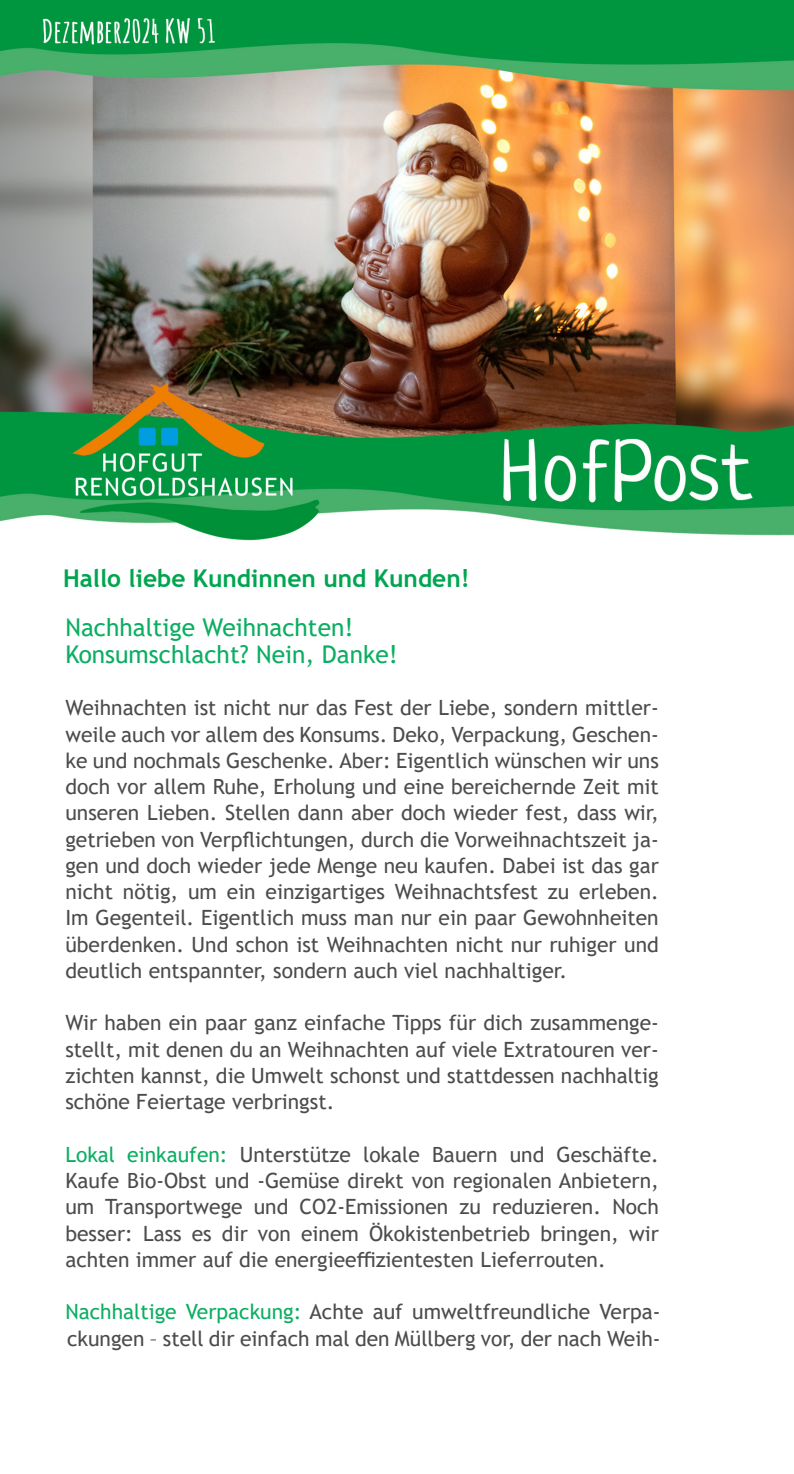
<style>
.page{position:relative;width:794px;height:1474px;background:#fff}
.page>*{position:absolute;margin:0;border:0;box-sizing:border-box;transform-origin:0 0}
.t1{font:24.5px "Trebuchet MS";color:#0bae62}
.t2{font:700 24.5px "Trebuchet MS";color:#00a54f}
.t3{font:21px/26.2px "Trebuchet MS";color:#4b4c4d;text-align:justify}
.s1{color:#0bae62}
</style>
<div class="page">
<img style="left:0;top:0;width:794px;height:541px">
<p class="t2" style="left:63px;top:563px;width:408px">Hallo liebe Kundinnen und Kunden!</p>
<p class="t1" style="left:65px;top:612px;width:289px">Nachhaltige Weihnachten!</p>
<p class="t1" style="left:65px;top:638px;width:334px">Konsumschlacht? Nein, Danke!</p>
<p class="t3" style="left:65px;top:694px;width:595px">Weihnachten ist nicht nur das Fest der Liebe, sondern mittler&shy;weile auch vor allem des Konsums. Deko, Verpackung, Geschen&shy;ke und nochmals Geschenke. Aber: Eigentlich wünschen wir uns doch vor allem Ruhe, Erholung und eine bereichernde Zeit mit unseren Lieben. Stellen dann aber doch wieder fest, dass wir, getrieben von Verpflichtungen, durch die Vorweihnachtszeit ja&shy;gen und doch wieder jede Menge neu kaufen. Dabei ist das gar nicht nötig, um ein einzigartiges Weihnachtsfest zu erleben.<br>Im Gegenteil. Eigentlich muss man nur ein paar Gewohnheiten überdenken. Und schon ist Weihnachten nicht nur ruhiger und deutlich entspannter, sondern auch viel nachhaltiger.</p>
<p class="t3" style="left:65px;top:1009px;width:595px">Wir haben ein paar ganz einfache Tipps für dich zusammenge&shy;stellt, mit denen du an Weihnachten auf viele Extratouren ver&shy;zichten kannst, die Umwelt schonst und stattdessen nachhaltig schöne Feiertage verbringst.</p>
<p class="t3" style="left:65px;top:1140px;width:595px"><span class="s1">Lokal einkaufen:</span> Unterstütze lokale Bauern und Geschäfte.<br>Kaufe Bio-Obst und -Gemüse direkt von regionalen Anbietern, um Transportwege und CO2-Emissionen zu reduzieren. Noch besser: Lass es dir von einem Ökokistenbetrieb bringen, wir achten immer auf die energieeffizientesten Lieferrouten.</p>
<p class="t3" style="left:65px;top:1298px;width:596px"><span class="s1">Nachhaltige Verpackung:</span> Achte auf umweltfreundliche Verpa&shy;ckungen – stell dir einfach mal den Müllberg vor, der nach Weih-</p>
</div>
